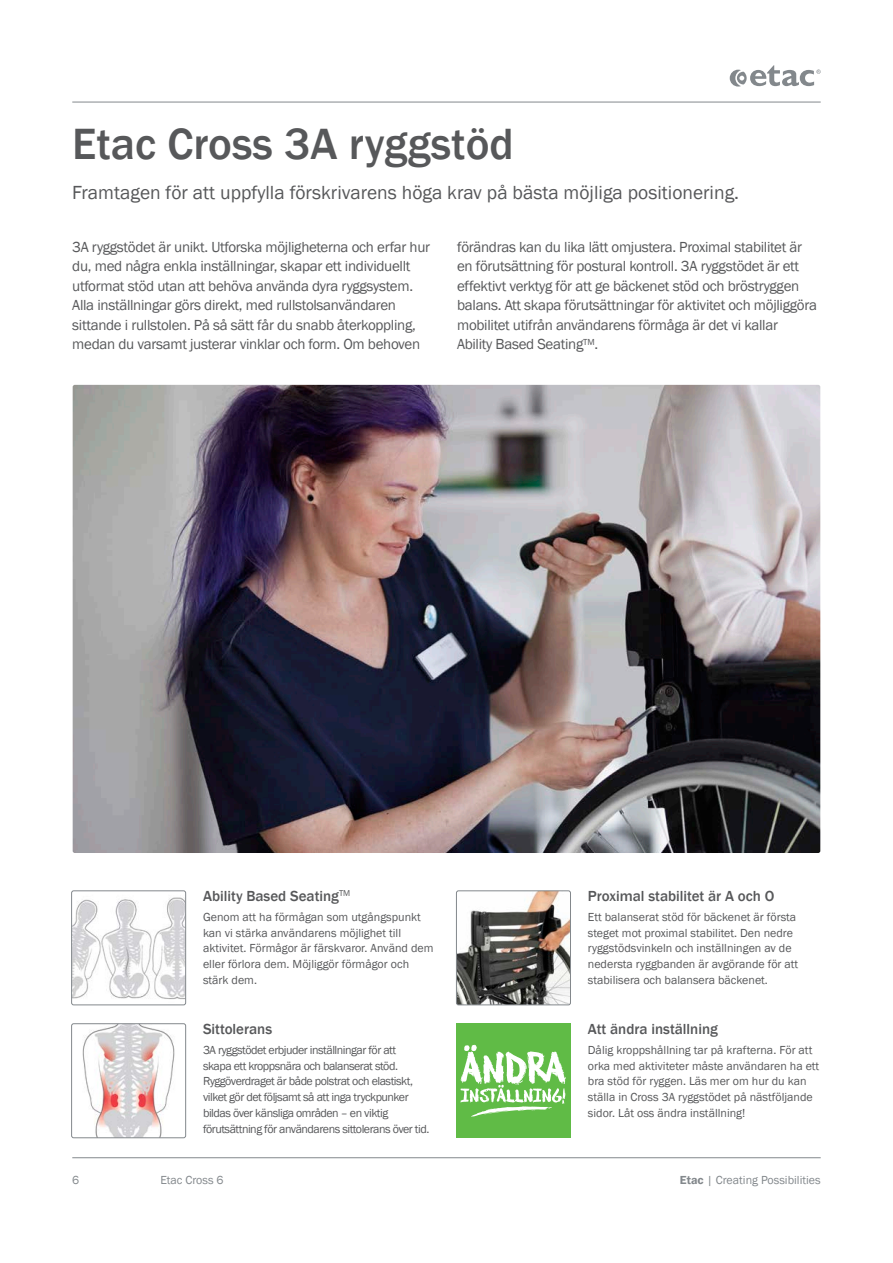
<style>
.page{position:relative;width:893px;height:1263px;background:#fff}
.page>*{position:absolute;margin:0;border:0;box-sizing:border-box;transform-origin:0 0}
._3__Header_-_Intro{font:500 45px "Franklin Gothic";color:#57585a}
._3__Body_-_Intro{font:19.5px "Franklin Gothic";color:#57585a}
._5__Body_-_Features{font:15px/19.5px "Franklin Gothic";letter-spacing:-.02em;color:#57585a}
._5__Header_-_Feature{font:500 15px "Franklin Gothic";color:#57585a}
._5__Body_-_Features-2{font:12px/15.8px "Franklin Gothic";color:#57585a}
._5__Body_-_Features-3{font:12px/15.8px "Franklin Gothic";letter-spacing:-.04em;color:#57585a}
.t1{font:12px "Franklin Gothic";color:#83888c}
.s1{font-weight:600}
</style>
<div class="page">
<img style="left:73px;top:385px;width:747px;height:468px">
<hr style="left:72px;top:102px;width:749px;height:1px;background:#83888c">
<hr style="left:72px;top:1157px;width:749px;height:1px;background:#83888c">
<svg style="left:730px;top:65px;width:91px;height:22px"></svg>
<img style="left:73px;top:897px;width:113px;height:108px">
<div style="left:71px;top:890px;width:115px;height:115px;border:1px solid #83888c;border-radius:2px"></div>
<img style="left:82px;top:1025px;width:104px;height:113px">
<div style="left:71px;top:1023px;width:115px;height:115px;border:1px solid #83888c;border-radius:2px"></div>
<img style="left:456px;top:892px;width:113px;height:113px">
<div style="left:456px;top:890px;width:115px;height:115px;border:1px solid #83888c;border-radius:2px"></div>
<div style="left:456px;top:1024px;width:114px;height:114px;background:#60bb46"></div>
<svg style="left:460px;top:1044px;width:106px;height:73px"></svg>
<p class="_3__Header_-_Intro" style="left:72px;top:116px;width:443px">Etac Cross 3A ryggstöd</p>
<p class="_3__Body_-_Intro" style="left:72px;top:180px;width:668px">Framtagen för att uppfylla förskrivarens höga krav på bästa möjliga positionering.</p>
<p class="_5__Body_-_Features" style="left:72px;top:237px;width:359px">3A ryggstödet är unikt. Utforska möjligheterna och erfar hur du, med några enkla inställningar, skapar ett individuellt utformat stöd utan att behöva använda dyra ryggsystem.<br>Alla inställningar görs direkt, med rullstolsanvändaren sittande i rullstolen. På så sätt får du snabb återkoppling, medan du varsamt justerar vinklar och form. Om behoven</p>
<p class="_5__Body_-_Features" style="left:457px;top:237px;width:361px">förändras kan du lika lätt omjustera. Proximal stabilitet är en förutsättning för postural kontroll. 3A ryggstödet är ett effektivt verktyg för att ge bäckenet stöd och bröstryggen balans. Att skapa förutsättningar för aktivitet och möjliggöra mobilitet utifrån användarens förmåga är det vi kallar</p>
<p class="_5__Body_-_Features" style="left:457px;top:335px;width:143px">Ability Based Seating<sup>TM</sup>.</p>
<p class="_5__Header_-_Feature" style="left:203px;top:887px;width:149px">Ability Based Seating<sup>TM</sup></p>
<p class="_5__Body_-_Features-2" style="left:203px;top:909px;width:232px">Genom att ha förmågan som utgångspunkt kan vi stärka användarens möjlighet till aktivitet. Förmågor är färskvaror. Använd dem eller förlora dem. Möjliggör förmågor och stärk dem.</p>
<p class="_5__Header_-_Feature" style="left:203px;top:1019px;width:71px">Sittolerans</p>
<p class="_5__Body_-_Features-3" style="left:203px;top:1042px;width:228px">3A ryggstödet erbjuder inställningar för att<br>skapa ett kroppsnära och balanserat stöd.<br>Ryggöverdraget är både polstrat och elastiskt, vilket gör det följsamt så att inga tryckpunker bildas över känsliga områden – en viktig förutsättning för användarens sittolerans över tid.</p>
<p class="_5__Header_-_Feature" style="left:588px;top:887px;width:188px">Proximal stabilitet är A och O</p>
<p class="_5__Body_-_Features-2" style="left:588px;top:909px;width:212px">Ett balanserat stöd för bäckenet är första steget mot proximal stabilitet. Den nedre ryggstödsvinkeln och inställningen av de nedersta ryggbanden är avgörande för att stabilisera och balansera bäckenet.</p>
<p class="_5__Header_-_Feature" style="left:588px;top:1019px;width:132px">Att ändra inställning</p>
<p class="_5__Body_-_Features-2" style="left:588px;top:1042px;width:233px">Dålig kroppshållning tar på krafterna. För att orka med aktiviteter måste användaren ha ett bra stöd för ryggen. Läs mer om hur du kan ställa in Cross 3A ryggstödet på nästföljande sidor. Låt oss ändra inställning!</p>
<p class="t1" style="left:72px;top:1173px;width:9px">6</p>
<p class="t1" style="left:160px;top:1173px;width:65px">Etac Cross 6</p>
<p class="t1" style="left:680px;top:1173px;width:142px"><span class="s1">Etac</span> | Creating Possibilities</p>
</div>
